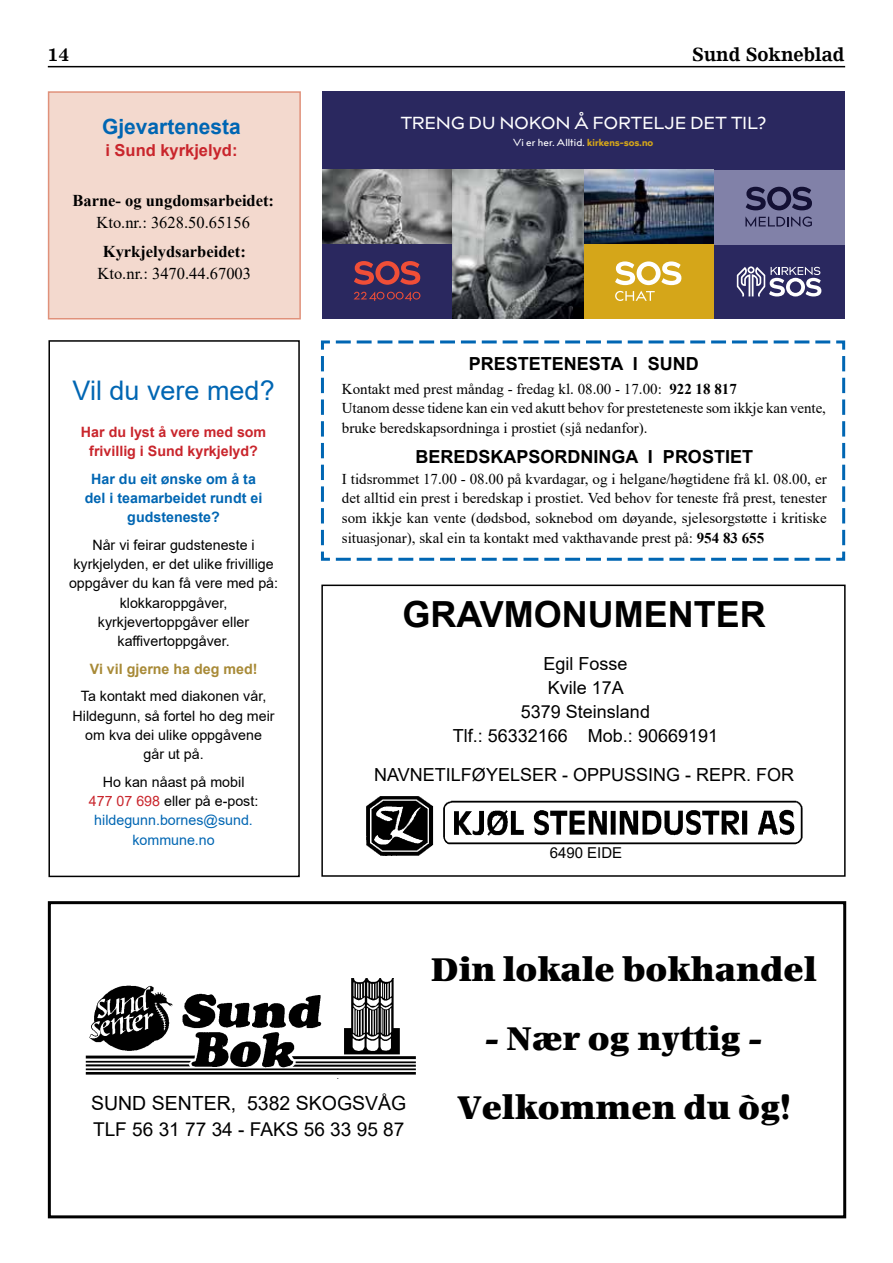
<style>
.page{position:relative;width:893px;height:1263px;background:#fff}
.page>*{position:absolute;margin:0;border:0;box-sizing:border-box;transform-origin:0 0}
.t1{font:700 36px "Arial";color:#000}
.t2{font:900 34.5px/69px "Photina Casual";color:#000;text-align:center}
.t3{font:27px "Arial";color:#0066b3}
.t4{font:700 21px "Arial";color:#0066b3}
.t5{font:19.5px "Arial";color:#000}
.t6{font:19.05px "Arial";color:#000}
.t7{font:18px/24px "Arial";color:#000;text-align:center}
.t8{font:700 18px "Arial";color:#000}
.t9{font:700 18px "Nimrod";color:#000}
.t10{font:500 17.25px "billcorporatemedium";letter-spacing:.02em;color:#fff}
.t11{font:700 16.5px "Times New Roman";color:#000}
.t12{font:16.5px "Times New Roman";color:#000}
.t13{font:700 16.5px "Arial";color:#c9252c}
.t14{font:15px/19.8px "Times New Roman";color:#000}
.t15{font:15px "Arial";color:#000}
.t16{font:14.25px/19.2px "Arial";color:#000;text-align:center}
.t17{font:14.25px/19.2px "Arial";color:#0066b3;text-align:center}
.t18{font:700 14.25px/19.2px "Arial";color:#0066b3;text-align:center}
.t19{font:700 14.25px/19.2px "Arial";color:#c9252c;text-align:center}
.t20{font:700 14.25px "Arial";color:#a88a37}
.t21{font:500 10.05px "billcorporatemedium";letter-spacing:.01em;color:#fff}
.s1{color:#000}
.s2{color:#c9252c}
.s3{font-weight:800;color:#d5a619}
.s4{font-weight:700}
</style>
<div class="page">
<hr style="left:48px;top:66px;width:797px;height:1px;background:#000">
<div style="left:48px;top:901px;width:798px;height:317px;border:3px solid #000"></div>
<img style="left:86px;top:978px;width:330px;height:97px">
<div style="left:321px;top:585px;width:525px;height:292px;border:2px solid #000"></div>
<img style="left:366px;top:796px;width:437px;height:59px">
<svg style="left:321px;top:340px;width:525px;height:221px"></svg>
<div style="left:48px;top:91px;width:253px;height:228px;background:#f3d9ce;border:2px solid #e0917a"></div>
<div style="left:48px;top:340px;width:252px;height:537px;border:2px solid #000"></div>
<div style="left:322px;top:91px;width:522px;height:228px;background:#2a285f"></div>
<img style="left:322px;top:170px;width:131px;height:74px">
<svg style="left:354px;top:261px;width:66px;height:24px"></svg>
<svg style="left:354px;top:292px;width:66px;height:9px"></svg>
<img style="left:583px;top:170px;width:131px;height:74px">
<div style="left:583px;top:244px;width:131px;height:75px;background:#d5a619"></div>
<svg style="left:615px;top:291px;width:40px;height:10px"></svg>
<svg style="left:615px;top:261px;width:66px;height:24px"></svg>
<img style="left:453px;top:170px;width:130px;height:149px">
<div style="left:714px;top:170px;width:130px;height:74px;background:#8181a8"></div>
<svg style="left:745px;top:216px;width:67px;height:11px"></svg>
<svg style="left:746px;top:187px;width:66px;height:23px"></svg>
<svg style="left:737px;top:266px;width:84px;height:30px"></svg>
<p class="t9" style="left:48px;top:43px;width:23px">14</p>
<p class="t9" style="left:692px;top:43px;width:154px">Sund Sokneblad</p>
<h3 class="t4" style="left:102px;top:112px;width:140px">Gjevartenesta</h3>
<p class="t13" style="left:105px;top:139px;width:134px">i Sund kyrkjelyd:</p>
<p class="t11" style="left:72px;top:188px;width:203px">Barne- og ungdomsarbeidet:</p>
<p class="t12" style="left:96px;top:211px;width:155px">Kto.nr.: 3628.50.65156</p>
<p class="t11" style="left:103px;top:240px;width:144px">Kyrkjelydsarbeidet:</p>
<p class="t12" style="left:98px;top:262px;width:155px">Kto.nr.: 3470.44.67003</p>
<h3 class="t3" style="left:73px;top:372px;width:204px">Vil du vere med?</h3>
<p class="t19" style="left:81px;top:422px;width:187px">Har du lyst å vere med som frivillig i Sund kyrkjelyd?</p>
<p class="t18" style="left:85px;top:469px;width:179px">Har du eit ønske om å ta del i teamarbeidet rundt ei gudsteneste?</p>
<p class="t16" style="left:69px;top:535px;width:211px">Når vi feirar gudsteneste i kyrkjelyden, er det ulike frivillige oppgåver du kan få vere med på: klokkaroppgåver, kyrkjevertoppgåver eller kaffivertoppgåver.</p>
<p class="t20" style="left:90px;top:659px;width:169px">Vi vil gjerne ha deg med!</p>
<p class="t16" style="left:73px;top:687px;width:203px">Ta kontakt med diakonen vår,<br>Hildegunn, så fortel ho deg meir om kva dei ulike oppgåvene<br>går ut på.</p>
<p class="t17" style="left:89px;top:772px;width:171px"><span class="s1">Ho kan nåast på mobil<br></span><span class="s2">477 07 698</span> <span class="s1">eller på e-post: </span>hildegunn.bornes@sund. kommune.no</p>
<p class="t10" style="left:401px;top:111px;width:367px">TRENG DU NOKON Å FORTELJE DET TIL?</p>
<p class="t21" style="left:513px;top:136px;width:142px">Vi er her. Alltid. <span class="s3">kirkens-sos.no</span></p>
<p class="t8" style="left:469px;top:351px;width:232px">PRESTETENESTA I SUND</p>
<p class="t14" style="left:342px;top:378px;width:486px">Kontakt med prest måndag - fredag kl. 08.00 - 17.00: <span class="s4">922 18 817<br></span>Utanom desse tidene kan ein ved akutt behov for presteteneste som ikkje kan vente, bruke beredskapsordninga i prostiet (sjå nedanfor).</p>
<p class="t8" style="left:416px;top:444px;width:339px">BEREDSKAPSORDNINGA I PROSTIET</p>
<p class="t14" style="left:342px;top:468px;width:486px;text-align:justify">I tidsrommet 17.00 - 08.00 på kvardagar, og i helgane/høgtidene frå kl. 08.00, er det alltid ein prest i beredskap i prostiet. Ved behov for teneste frå prest, tenester som ikkje kan vente (dødsbod, soknebod om døyande, sjelesorgstøtte i kritiske situasjonar), skal ein ta kontakt med vakthavande prest på: <span class="s4">954 83 655</span></p>
<h1 class="t1" style="left:402px;top:589px;width:365px">GRAVMONUMENTER</h1>
<p class="t7" style="left:453px;top:652px;width:267px">Egil Fosse<br>Kvile 17A<br>5379 Steinsland<br>Tlf.: 56332166 Mob.: 90669191</p>
<p class="t7" style="left:374px;top:763px;width:421px">NAVNETILFØYELSER - OPPUSSING - REPR. FOR</p>
<p class="t15" style="left:550px;top:842px;width:74px">6490 EIDE</p>
<h2 class="t2" style="left:431px;top:934px;width:387px">Din lokale bokhandel</h2>
<h3 class="t5" style="left:91px;top:1090px;width:317px">SUND SENTER, 5382 SKOGSVÅG</h3>
<p class="t6" style="left:93px;top:1116px;width:313px">TLF 56 31 77 34 - FAKS 56 33 95 87</p>
<h2 class="t2" style="left:457px;top:1003px;width:335px">- Nær og nyttig -<br>Velkommen du òg!</h2>
</div>
